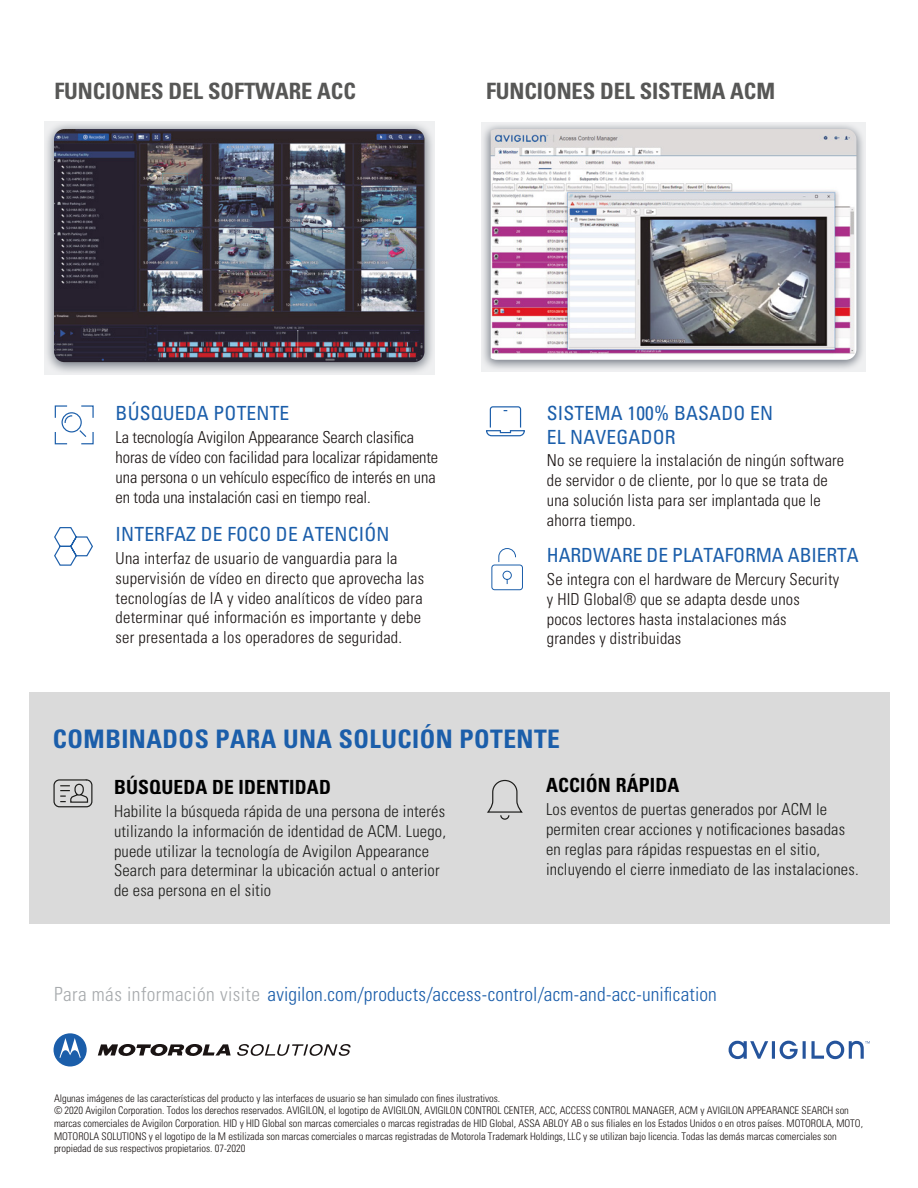
<style>
.page{position:relative;width:918px;height:1188px;background:#fff}
.page>*{position:absolute;margin:0;border:0;box-sizing:border-box;transform-origin:0 0}
.t1{font:700 condensed 25.5px "Univers LT Std";letter-spacing:.02em;color:#1b5eaa}
.t2{font:700 condensed 22.5px "Univers";letter-spacing:-.005em;color:#575756}
.t3{font:condensed 19.5px/23.4px "Univers LT Std";letter-spacing:.01em;color:#1b5eaa}
.t4{font:300 condensed 19.5px "Univers LT Std";letter-spacing:.01em;color:#1b5eaa}
.t5{font:700 condensed 19.5px "Univers LT Std";letter-spacing:.01em;color:#000}
.t6{font:300 condensed 16.5px/19.8px "Univers LT Std";letter-spacing:.01em;color:#1a1413}
.t7{font:300 condensed 16.5px/19.8px "Univers LT Std";letter-spacing:.01em;color:#1d1d1b}
.t8{font:300 condensed 10.5px/12.6px "Univers LT Std";letter-spacing:-.005em;color:#1a1413}
.s1{color:#a7aaad}
</style>
<div class="page">
<div style="left:29px;top:692px;width:860px;height:232px;background:#dadada"></div>
<svg style="left:487px;top:779px;width:36px;height:41px"></svg>
<svg style="left:54px;top:527px;width:39px;height:39px"></svg>
<svg style="left:53px;top:779px;width:40px;height:29px"></svg>
<svg style="left:54px;top:405px;width:40px;height:40px"></svg>
<svg style="left:44px;top:121px;width:391px;height:254px;background:#cecfd3"></svg>
<img style="left:54px;top:129px;width:370px;height:233px">
<svg style="left:481px;top:122px;width:385px;height:249px;background:#d2d4d7"></svg>
<img style="left:491px;top:129px;width:365px;height:231px">
<svg style="left:486px;top:406px;width:39px;height:31px"></svg>
<svg style="left:491px;top:548px;width:32px;height:43px"></svg>
<svg style="left:729px;top:1041px;width:141px;height:18px"></svg>
<svg style="left:98px;top:1044px;width:133px;height:12px"></svg>
<svg style="left:54px;top:1033px;width:33px;height:34px"></svg>
<svg style="left:237px;top:1044px;width:114px;height:12px"></svg>
<h2 class="t2" style="left:54px;top:78px;width:303px">FUNCIONES DEL SOFTWARE ACC</h2>
<h2 class="t2" style="left:486px;top:78px;width:291px">FUNCIONES DEL SISTEMA ACM</h2>
<h3 class="t3" style="left:116px;top:401px;width:175px">BÚSQUEDA POTENTE</h3>
<h3 class="t6" style="left:116px;top:428px;width:324px">La tecnología Avigilon Appearance Search clasifica horas de vídeo con facilidad para localizar rápidamente una persona o un vehículo específico de interés en una en toda una instalación casi en tiempo real.</h3>
<h3 class="t3" style="left:116px;top:522px;width:275px">INTERFAZ DE FOCO DE ATENCIÓN</h3>
<p class="t6" style="left:116px;top:548px;width:310px">Una interfaz de usuario de vanguardia para la supervisión de vídeo en directo que aprovecha las tecnologías de IA y video analíticos de vídeo para determinar qué información es importante y debe ser presentada a los operadores de seguridad.</p>
<h3 class="t3" style="left:547px;top:543px;width:313px">HARDWARE DE PLATAFORMA ABIERTA</h3>
<h3 class="t3" style="left:547px;top:401px;width:228px">SISTEMA 100% BASADO EN<br>EL NAVEGADOR</h3>
<h3 class="t6" style="left:547px;top:451px;width:299px">No se requiere la instalación de ningún software de servidor o de cliente, por lo que se trata de una solución lista para ser implantada que le ahorra tiempo.</h3>
<h3 class="t6" style="left:547px;top:569px;width:294px">Se integra con el hardware de Mercury Security y HID Global® que se adapta desde unos pocos lectores hasta instalaciones más grandes y distribuidas</h3>
<h1 class="t1" style="left:53px;top:724px;width:509px">COMBINADOS PARA UNA SOLUCIÓN POTENTE</h1>
<h3 class="t5" style="left:546px;top:773px;width:135px">ACCIÓN RÁPIDA</h3>
<h3 class="t7" style="left:546px;top:799px;width:314px">Los eventos de puertas generados por ACM le permiten crear acciones y notificaciones basadas en reglas para rápidas respuestas en el sitio, incluyendo el cierre inmediato de las instalaciones.</h3>
<h3 class="t5" style="left:114px;top:775px;width:218px">BÚSQUEDA DE IDENTIDAD</h3>
<p class="t7" style="left:114px;top:801px;width:333px">Habilite la búsqueda rápida de una persona de interés utilizando la información de identidad de ACM. Luego, puede utilizar la tecnología de Avigilon Appearance Search para determinar la ubicación actual o anterior de esa persona en el sitio</p>
<h3 class="t4" style="left:54px;top:983px;width:664px"><span class="s1">Para más información visite</span> avigilon.com/products/access-control/acm-and-acc-unification</h3>
<p class="t8" style="left:54px;top:1092px;width:811px">Algunas imágenes de las características del producto y las interfaces de usuario se han simulado con fines ilustrativos.<br>© 2020 Avigilon Corporation. Todos los derechos reservados. AVIGILON, el logotipo de AVIGILON, AVIGILON CONTROL CENTER, ACC, ACCESS CONTROL MANAGER, ACM y AVIGILON APPEARANCE SEARCH son marcas comerciales de Avigilon Corporation. HID y HID Global son marcas comerciales o marcas registradas de HID Global, ASSA ABLOY AB o sus filiales en los Estados Unidos o en otros países. MOTOROLA, MOTO, MOTOROLA SOLUTIONS y el logotipo de la M estilizada son marcas comerciales o marcas registradas de Motorola Trademark Holdings, LLC y se utilizan bajo licencia. Todas las demás marcas comerciales son propiedad de sus respectivos propietarios. 07-2020</p>
</div>
